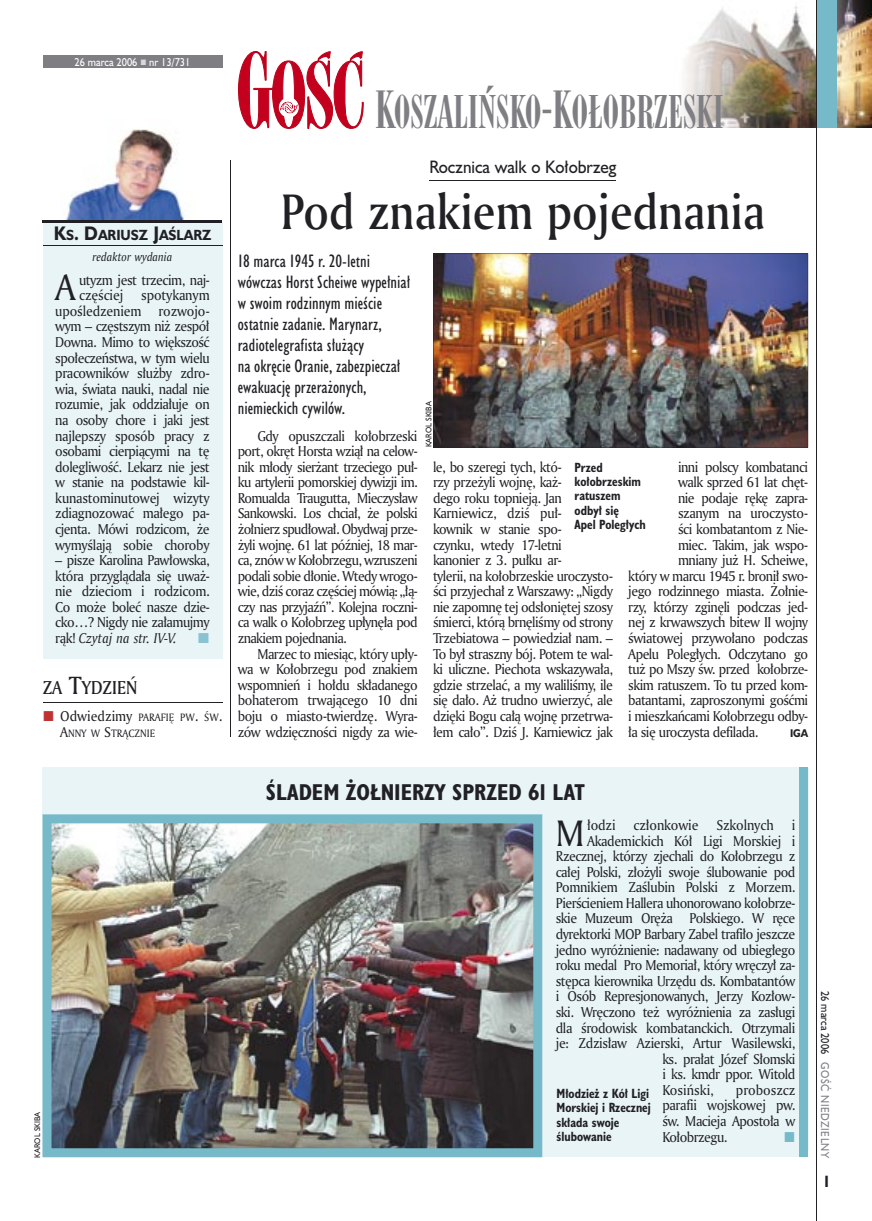
<style>
.page{position:relative;width:872px;height:1221px;background:#fff}
.page>*{position:absolute;margin:0;border:0;box-sizing:border-box;transform-origin:0 0}
.t1{font:48px "Amerigo Md PL";color:#212125;scale:.9 1}
.t2{font:43.5px "Modern 735 PL";color:#7f7e83;scale:.9 1}
.t3{font:35.55px "Amerigo PL";color:#212125;scale:.94 1}
.t4{font:700 21px "Humanst 521 Cn PL";color:#212125}
.t5{font:18px "Amerigo Md PL";color:#212125;scale:.9 1}
.t6{font:16.5px/21px "Humanst 521 Cn PL";color:#212125}
.t7{font:16.5px "Humanst 521 PL";color:#212125;scale:.94 1}
.t8{font:700 15px "Humanst 521 Cn PL";color:#212125;scale:.94 1}
.t9{font:13.8px/15.6px "Amerigo PL";letter-spacing:-.04em;color:#212125;text-align:justify;scale:.94 1}
.t10{font:13.8px "Amerigo PL";color:#212125;scale:.94 1}
.t11{font:13.8px "Amerigo PL";letter-spacing:-.01em;color:#212125;scale:.94 1}
.t12{font:700 13.5px "Humanst 521 PL";color:#212125;scale:.9 1}
.t13{font:700 12.3px/14.4px "Humanst 521 Cn PL";color:#212125;scale:.94 1}
.t14{font:italic 11.7px "Amerigo PL";color:#212125;scale:.94 1}
.t15{font:10.5px "Humanst 521 PL";color:#fff;scale:.9 1}
.t16{font:10.5px "Humanst 521 PL";letter-spacing:.05em;color:#7f7e83;scale:.9 1}
.t17{font:10.5px "Humanst 521 PL";color:#212125;scale:.9 1}
.t18{font:10.35px "Amerigo PL";color:#212125;scale:.94 1}
.t19{font:700 10.35px "Humanst 521 PL";color:#212125;scale:.9 1}
.t20{font:7.5px "Humanst 521 PL";color:#212125;scale:.94 1}
.s1{font-size:18px}
.s2{font-style:italic}
.s3{font-size:24px}
.s4{font-size:10.35px}
.s5{font-size:13.8px}
.s6{font-size:49.5px}
</style>
<div class="page">
<div style="left:43px;top:222px;width:179px;height:436px;background:#e9f4f6"></div>
<hr style="left:230px;top:160px;width:1px;height:576px;background:#212125">
<img style="left:682px;top:6px;width:134px;height:122px">
<svg style="left:238px;top:51px;width:126px;height:78px"></svg>
<div style="left:43px;top:55px;width:179px;height:13px;background:#7f7e83"></div>
<img style="left:836px;top:0;width:36px;height:128px">
<div style="left:816px;top:0;width:20px;height:128px;background:#76baca"></div>
<hr style="left:816px;top:0;width:1px;height:1220px;background:#212125">
<div style="left:43px;top:767px;width:765px;height:383px;background:#e9f4f6"></div>
<img style="left:43px;top:814px;width:499px;height:343px">
<div style="left:799px;top:767px;width:9px;height:390px;background:#76baca"></div>
<hr style="left:429px;top:180px;width:187px;height:1px;background:#212125">
<img style="left:433px;top:253px;width:375px;height:194px">
<img style="left:60px;top:129px;width:124px;height:91px">
<hr style="left:43px;top:220px;width:179px;height:2px;background:#212125">
<hr style="left:43px;top:223px;width:179px;height:1px;background:#212125">
<hr style="left:43px;top:245px;width:179px;height:1px;background:#212125">
<hr style="left:43px;top:702px;width:179px;height:1px;background:#212125">
<p class="t15" style="left:75px;top:55px;width:130px">26 marca 2006 nr 13/731</p>
<p class="t12" style="left:54px;top:225px;width:177px"><span class="s1">K</span>S<span class="s1">. D</span>ARIUSZ <span class="s1">J</span>AŚLARZ</p>
<p class="t14" style="left:93px;top:249px;width:86px">redaktor wydania</p>
<h3 class="t3" style="left:55px;top:264px;width:23px">A</h3>
<p class="t9" style="left:79px;top:271px;width:140px">utyzm jest trzecim, naj&shy;częściej</p>
<p class="t9" style="left:55px;top:287px;width:166px;text-indent:86px">spotykanym upośledzeniem rozwojo&shy;wym – częstszym niż zespół Downa. Mimo to większość społeczeństwa, w tym wielu pracowników służby zdro&shy;wia, świata nauki, nadal nie rozumie, jak oddziałuje on na osoby chore i jaki jest najlepszy sposób pracy z osobami cierpiącymi na tę dolegliwość. Lekarz nie jest w stanie na podstawie kil&shy;kunastominutowej wizyty zdiagnozować małego pa&shy;cjenta. Mówi rodzicom, że wymyślają sobie choroby</p>
<p class="t9" style="left:55px;top:552px;width:166px">– pisze Karolina Pawłowska, która przyglądała się uważ&shy;nie dzieciom i rodzicom.<br>Co może boleć nasze dzie&shy;cko…? Nigdy nie załamujmy rąk! <span class="s2">Czytaj na str. IV-V.</span></p>
<h3 class="t5" style="left:43px;top:675px;width:107px">ZA <span class="s3">T</span>YDZIEŃ</h3>
<p class="t10" style="left:60px;top:706px;width:174px">Odwiedzimy <span class="s4">PARAFIĘ PW</span>. <span class="s4">ŚW</span>.</p>
<p class="t18" style="left:60px;top:725px;width:102px"><span class="s5">A</span>NNY W <span class="s5">S</span>TRĄCZNIE</p>
<p class="t20" style="left:32px;top:1157px;width:51px;rotate:-90deg">KAROL SKIBA</p>
<h2 class="t2" style="left:375px;top:85px;width:389px"><span class="s6">K</span>OSZALIŃSKO-<span class="s6">K</span>OŁOBRZESKI</h2>
<p class="t7" style="left:429px;top:156px;width:200px">Rocznica walk o Kołobrzeg</p>
<h1 class="t1" style="left:281px;top:180px;width:539px">Pod znakiem pojednania</h1>
<p class="t6" style="left:238px;top:250px;width:174px">18 marca 1945 r. 20-letni wówczas Horst Scheiwe wypełniał w swoim rodzinnym mieście ostatnie zadanie. Marynarz, radiotelegrafista służący<br>na okręcie Oranie, zabezpieczał ewakuację przerażonych, niemieckich cywilów.</p>
<p class="t9" style="left:238px;top:427px;width:193px;text-indent:20px">Gdy opuszczali kołobrzeski port, okręt Horsta wziął na celow&shy;nik młody sierżant trzeciego puł&shy;ku artylerii pomorskiej dywizji im.<br>Romualda Traugutta, Mieczysław Sankowski. Los chciał, że polski żołnierz spudłował. Obydwaj prze&shy;żyli wojnę. 61 lat później, 18 mar&shy;ca, znów w Kołobrzegu, wzruszeni podali sobie dłonie. Wtedy wrogo&shy;wie, dziś coraz częściej mówią: „łą&shy;czy nas przyjaźń”. Kolejna roczni&shy;ca walk o Kołobrzeg upłynęła pod znakiem pojednania.</p>
<p class="t9" style="left:238px;top:645px;width:193px;text-indent:20px">Marzec to miesiąc, który upły&shy;wa w Kołobrzegu pod znakiem wspomnień i hołdu składanego bohaterom trwającego 10 dni boju o miasto-twierdzę. Wyra&shy;zów wdzięczności nigdy za wie-</p>
<p class="t20" style="left:424px;top:447px;width:51px;rotate:-90deg">KAROL SKIBA</p>
<p class="t9" style="left:433px;top:458px;width:193px;text-align:left">le, bo szeregi tych, któ-<br>rzy przeżyli wojnę, każ-<br>dego roku topnieją. Jan<br>Karniewicz, dziś puł-<br>kownik w stanie spo-<br>czynku, wtedy 17-letni<br>kanonier z 3. pułku ar-<br>tylerii, na kołobrzeskie uroczysto&shy;ści przyjechał z Warszawy: „Nigdy nie zapomnę tej odsłoniętej szosy śmierci, którą brnęliśmy od strony<br>Trzebiatowa – powiedział nam. –<br>To był straszny bój. Potem te wal&shy;ki uliczne. Piechota wskazywała, gdzie strzelać, a my waliliśmy, ile się dało. Aż trudno uwierzyć, ale dzięki Bogu całą wojnę przetrwa&shy;łem cało”. Dziś J. Karniewicz jak</p>
<p class="t9" style="left:678px;top:458px;width:140px">inni polscy kombatanci</p>
<p class="t13" style="left:574px;top:459px;width:77px">Przed kołobrzeskim ratuszem odbył się<br>Apel Poległych</p>
<p class="t9" style="left:678px;top:474px;width:140px">walk sprzed 61 lat chęt-</p>
<p class="t9" style="left:678px;top:489px;width:140px">nie podaje rękę zapra-</p>
<p class="t9" style="left:678px;top:505px;width:140px">szanym na uroczysto-</p>
<p class="t9" style="left:678px;top:521px;width:140px">ści kombatantom z Nie-</p>
<p class="t9" style="left:678px;top:536px;width:140px">miec. Takim, jak wspo-</p>
<p class="t9" style="left:678px;top:552px;width:140px">mniany już H. Scheiwe,</p>
<p class="t9" style="left:628px;top:567px;width:193px">który w marcu 1945 r. bronił swo-</p>
<p class="t9" style="left:628px;top:583px;width:193px">jego rodzinnego miasta. Żołnie-</p>
<p class="t9" style="left:628px;top:598px;width:193px">rzy, którzy zginęli podczas jed-</p>
<p class="t9" style="left:628px;top:614px;width:193px">nej z krwawszych bitew II wojny</p>
<p class="t9" style="left:628px;top:630px;width:193px">światowej przywołano podczas</p>
<p class="t9" style="left:628px;top:645px;width:193px">Apelu Poległych. Odczytano go</p>
<p class="t9" style="left:628px;top:661px;width:193px">tuż po Mszy św. przed kołobrze-</p>
<p class="t9" style="left:628px;top:676px;width:193px">skim ratuszem. To tu przed kom-</p>
<p class="t9" style="left:628px;top:692px;width:193px">batantami, zaproszonymi gośćmi</p>
<p class="t9" style="left:628px;top:707px;width:193px">i mieszkańcami Kołobrzegu odby-</p>
<p class="t9" style="left:628px;top:723px;width:140px">ła się uroczysta defilada.</p>
<p class="t19" style="left:790px;top:725px;width:22px">IGA</p>
<h3 class="t4" style="left:266px;top:778px;width:320px">ŚLADEM ŻOŁNIERZY SPRZED 61 LAT</h3>
<h3 class="t3" style="left:556px;top:809px;width:32px">M</h3>
<p class="t9" style="left:587px;top:816px;width:32px">łodzi</p>
<p class="t11" style="left:633px;top:815px;width:71px">członkowie</p>
<p class="t11" style="left:716px;top:815px;width:62px">Szkolnych</p>
<p class="t9" style="left:791px;top:816px;width:5px">i</p>
<p class="t9" style="left:587px;top:832px;width:223px">Akademickich Kół Ligi Morskiej i</p>
<p class="t9" style="left:556px;top:848px;width:256px">Rzecznej, którzy zjechali do Kołobrzegu z</p>
<p class="t9" style="left:556px;top:863px;width:256px">całej Polski, złożyli swoje ślubowanie pod</p>
<p class="t9" style="left:556px;top:879px;width:256px">Pomnikiem Zaślubin Polski z Morzem.</p>
<p class="t9" style="left:556px;top:894px;width:256px">Pierścieniem Hallera uhonorowano kołobrze-</p>
<p class="t9" style="left:556px;top:910px;width:256px">skie Muzeum Oręża Polskiego. W ręce</p>
<p class="t9" style="left:556px;top:925px;width:256px">dyrektorki MOP Barbary Zabel trafiło jeszcze</p>
<p class="t9" style="left:556px;top:941px;width:256px">jedno wyróżnienie: nadawany od ubiegłego</p>
<p class="t9" style="left:556px;top:957px;width:256px">roku medal Pro Memoriał, który wręczył za-</p>
<p class="t9" style="left:556px;top:972px;width:256px">stępca kierownika Urzędu ds. Kombatantów</p>
<p class="t9" style="left:556px;top:988px;width:256px">i Osób Represjonowanych, Jerzy Kozłow-</p>
<p class="t9" style="left:556px;top:1003px;width:256px">ski. Wręczono też wyróżnienia za zasługi</p>
<p class="t9" style="left:556px;top:1019px;width:256px">dla środowisk kombatanckich. Otrzymali</p>
<p class="t9" style="left:556px;top:1034px;width:256px">je: Zdzisław Azierski, Artur Wasilewski,</p>
<p class="t9" style="left:662px;top:1050px;width:143px">ks. prałat Józef Słomski</p>
<p class="t9" style="left:662px;top:1066px;width:143px">i ks. kmdr ppor. Witold</p>
<p class="t10" style="left:662px;top:1080px;width:56px">Kosiński,</p>
<p class="t9" style="left:662px;top:1081px;width:143px;text-indent:74px">proboszcz parafii wojskowej pw. św. Macieja Apostoła w Kołobrzegu.</p>
<p class="t13" style="left:556px;top:1085px;width:102px">Młodzież z Kół Ligi<br>Morskiej i Rzecznej składa swoje ślubowanie</p>
<p class="t17" style="left:832px;top:991px;width:71px;rotate:90deg">26 marca 2006</p>
<p class="t16" style="left:832px;top:1062px;width:108px;rotate:90deg">GOŚĆ NIEDZIELNY</p>
<p class="t8" style="left:824px;top:1171px;width:6px">I</p>
</div>
